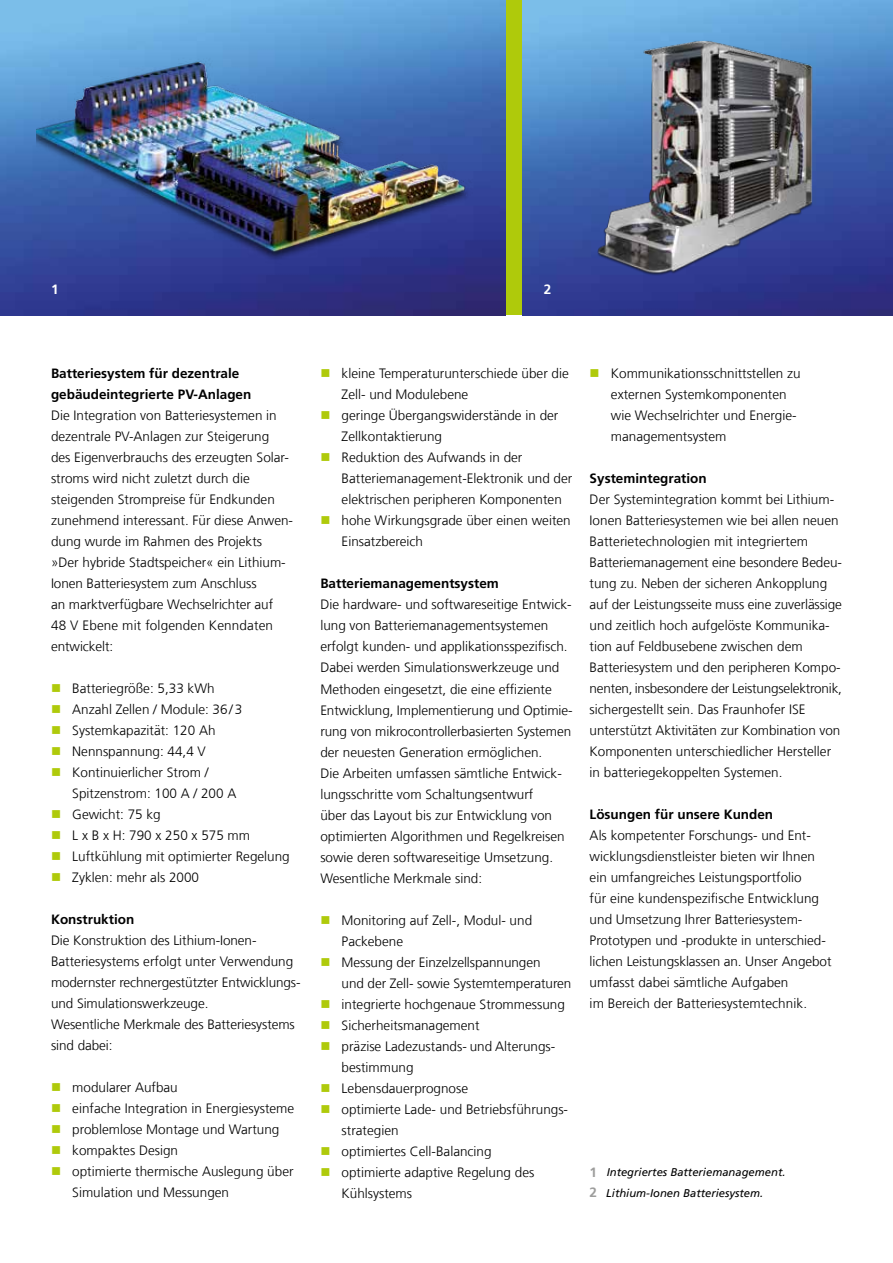
<style>
.page{position:relative;width:893px;height:1263px;background:#fff}
.page>*{position:absolute;margin:0;border:0;box-sizing:border-box;transform-origin:0 0}
.t1{font:300 13.5px/21px "Frutiger LT Com";color:#000}
.t2{font:700 13.5px/21px "Frutiger LT Com";color:#000}
.t3{font:700 13.5px "Frutiger LT Com";color:#fff}
.t4{font:italic 11.25px/21px "Frutiger LT Com";color:#000}
.s1{font-weight:700;font-style:normal;font-size:13.5px;color:#9d9d9c}
</style>
<div class="page">
<div style="left:0;top:0;width:893px;height:315px;background:#afca0b"></div>
<img style="left:523px;top:0;width:370px;height:315px">
<img style="left:0;top:0;width:505px;height:316px">
<img style="left:582px;top:30px;width:247px;height:263px">
<img style="left:36px;top:49px;width:451px;height:225px">
<p class="t3" style="left:51px;top:281px;width:9px">1</p>
<p class="t3" style="left:544px;top:281px;width:9px">2</p>
<p class="t2" style="left:51px;top:363px;width:202px">Batteriesystem für dezentrale gebäudeintegrierte PV-Anlagen</p>
<p class="t1" style="left:51px;top:405px;width:244px">Die Integration von Batteriesystemen in dezentrale PV-Anlagen zur Steigerung<br>des Eigenverbrauchs des erzeugten Solar&shy;stroms wird nicht zuletzt durch die steigenden Strompreise für Endkunden zunehmend interessant. Für diese Anwen&shy;dung wurde im Rahmen des Projekts »Der hybride Stadtspeicher« ein Lithium-Ionen Batteriesystem zum Anschluss<br>an marktverfügbare Wechselrichter auf<br>48 V Ebene mit folgenden Kenndaten entwickelt:</p>
<p class="t1" style="left:72px;top:678px;width:219px">Batteriegröße: 5,33 kWh<br>Anzahl Zellen / Module: 36/3<br>Systemkapazität: 120 Ah<br>Nennspannung: 44,4 V<br>Kontinuierlicher Strom /<br>Spitzenstrom: 100 A / 200 A<br>Gewicht: 75 kg<br>L x B x H: 790 x 250 x 575 mm<br>Luftkühlung mit optimierter Regelung<br>Zyklen: mehr als 2000</p>
<p class="t2" style="left:51px;top:909px;width:85px">Konstruktion</p>
<p class="t1" style="left:51px;top:930px;width:251px">Die Konstruktion des Lithium-Ionen-Batteriesystems erfolgt unter Verwendung modernster rechnergestützter Entwicklungs&shy;und Simulationswerkzeuge.<br>Wesentliche Merkmale des Batteriesystems sind dabei:</p>
<p class="t1" style="left:72px;top:1077px;width:224px">modularer Aufbau<br>einfache Integration in Energiesysteme problemlose Montage und Wartung kompaktes Design<br>optimierte thermische Auslegung über<br>Simulation und Messungen</p>
<p class="t1" style="left:342px;top:363px;width:232px">kleine Temperaturunterschiede über die<br>Zell- und Modulebene<br>geringe Übergangswiderstände in der<br>Zellkontaktierung<br>Reduktion des Aufwands in der<br>Batteriemanagement-Elektronik und der elektrischen peripheren Komponenten hohe Wirkungsgrade über einen weiten<br>Einsatzbereich</p>
<p class="t2" style="left:320px;top:573px;width:180px">Batteriemanagementsystem</p>
<p class="t1" style="left:320px;top:594px;width:254px">Die hardware- und softwareseitige Entwick&shy;lung von Batteriemanagementsystemen erfolgt kunden- und applikationsspezifisch.<br>Dabei werden Simulationswerkzeuge und Methoden eingesetzt, die eine effiziente Entwicklung, Implementierung und Optimie&shy;rung von mikrocontrollerbasierten Systemen der neuesten Generation ermöglichen.<br>Die Arbeiten umfassen sämtliche Entwick&shy;lungsschritte vom Schaltungsentwurf<br>über das Layout bis zur Entwicklung von optimierten Algorithmen und Regelkreisen sowie deren softwareseitige Umsetzung.<br>Wesentliche Merkmale sind:</p>
<p class="t1" style="left:342px;top:909px;width:231px">Monitoring auf Zell-, Modul- und<br>Packebene<br>Messung der Einzelzellspannungen<br>und der Zell- sowie Systemtemperaturen integrierte hochgenaue Strommessung<br>Sicherheitsmanagement<br>präzise Ladezustands- und Alterungs&shy;bestimmung<br>Lebensdauerprognose<br>optimierte Lade- und Betriebsführungs&shy;strategien<br>optimiertes Cell-Balancing<br>optimierte adaptive Regelung des<br>Kühlsystems</p>
<p class="t1" style="left:611px;top:363px;width:191px">Kommunikationsschnittstellen zu externen Systemkomponenten wie Wechselrichter und Energie&shy;managementsystem</p>
<p class="t2" style="left:590px;top:468px;width:119px">Systemintegration</p>
<p class="t1" style="left:590px;top:489px;width:254px">Der Systemintegration kommt bei Lithium-Ionen Batteriesystemen wie bei allen neuen Batterietechnologien mit integriertem Batteriemanagement eine besondere Bedeu&shy;tung zu. Neben der sicheren Ankopplung auf der Leistungsseite muss eine zuverlässige und zeitlich hoch aufgelöste Kommunika&shy;tion auf Feldbusebene zwischen dem Batteriesystem und den peripheren Kompo&shy;nenten, insbesondere der Leistungselektronik, sichergestellt sein. Das Fraunhofer ISE unterstützt Aktivitäten zur Kombination von Komponenten unterschiedlicher Hersteller in batteriegekoppelten Systemen.</p>
<p class="t2" style="left:590px;top:804px;width:185px">Lösungen für unsere Kunden</p>
<p class="t1" style="left:590px;top:825px;width:243px">Als kompetenter Forschungs- und Ent&shy;wicklungsdienstleister bieten wir Ihnen ein umfangreiches Leistungsportfolio<br>für eine kundenspezifische Entwicklung und Umsetzung Ihrer Batteriesystem-Prototypen und -produkte in unterschied&shy;lichen Leistungsklassen an. Unser Angebot umfasst dabei sämtliche Aufgaben<br>im Bereich der Batteriesystemtechnik.</p>
<p class="t4" style="left:590px;top:1162px;width:197px"><span class="s1">1</span> Integriertes Batteriemanagement.<br><span class="s1">2</span> Lithium-Ionen Batteriesystem.</p>
</div>
